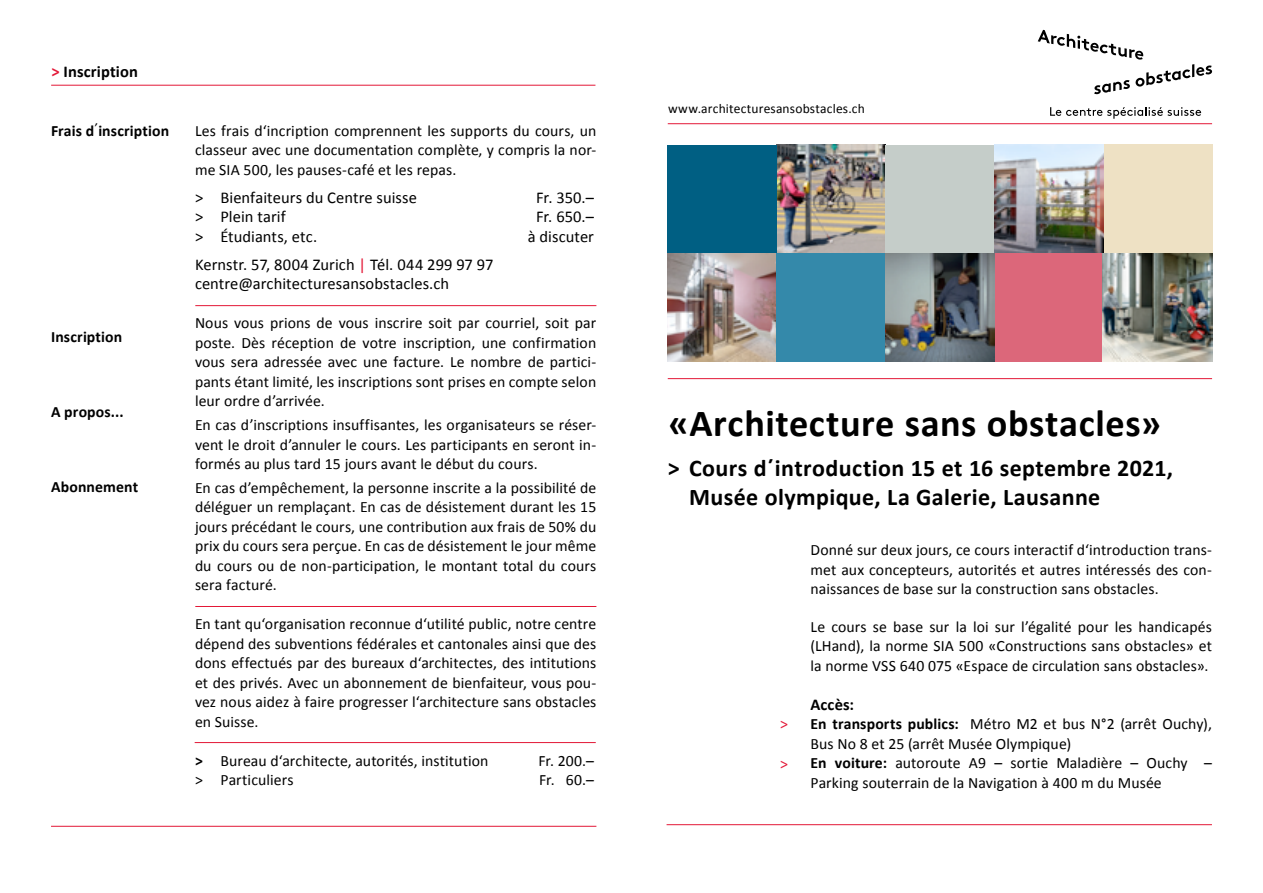
<style>
.page{position:relative;width:1263px;height:893px;background:#fff}
.page>*{position:absolute;margin:0;border:0;box-sizing:border-box;transform-origin:0 0}
._1_Haupttitel_36{font:700 38.4px "Calibri";letter-spacing:.015em;color:#000}
._3_Kapiteltitel_16{font:700 24px/29.2px "Calibri";letter-spacing:.015em;color:#000}
._5_Lauftext_11{font:16.5px "Calibri";color:#000}
._5_Lauftext_11-2{font:700 16.5px "Calibri";letter-spacing:.01em;color:#000}
._5_Lauftext_11-3{font:15.75px/19.5px "Calibri";letter-spacing:.005em;color:#000;text-align:justify}
._5_Lauftext_11-4{font:700 15.75px "Calibri";letter-spacing:.01em;color:#000}
._3_1_Lauftext_9_5{font:15.75px "Calibri";color:#e31837}
._1_Haupttitel_36-2{font:13.5px "Calibri";letter-spacing:.015em;color:#000}
.s1{color:#e31837}
.s2{font-family:"Times"}
.s3{font-weight:700}
</style>
<div class="page">
<svg style="left:1050px;top:107px;width:151px;height:12px"></svg>
<svg style="left:1038px;top:30px;width:174px;height:64px"></svg>
<hr style="left:668px;top:123px;width:544px;height:1px;background:#e31837">
<hr style="left:668px;top:378px;width:544px;height:1px;background:#e31837">
<hr style="left:51px;top:85px;width:544px;height:1px;background:#e31837">
<hr style="left:51px;top:826px;width:545px;height:1px;background:#e31837">
<img style="left:776px;top:144px;width:109px;height:109px">
<div style="left:885px;top:145px;width:109px;height:108px;background:#c5cdc9"></div>
<div style="left:667px;top:145px;width:109px;height:108px;background:#005f83"></div>
<div style="left:1103px;top:144px;width:110px;height:109px;background:#eee1c4"></div>
<img style="left:994px;top:145px;width:109px;height:108px">
<img style="left:667px;top:253px;width:109px;height:109px">
<div style="left:994px;top:253px;width:109px;height:109px;background:#dc677a"></div>
<div style="left:776px;top:253px;width:109px;height:109px;background:#3489aa"></div>
<img style="left:885px;top:253px;width:109px;height:109px">
<hr style="left:666px;top:824px;width:546px;height:1px;background:#e31837">
<hr style="left:195px;top:305px;width:401px;height:1px;background:#e31837">
<hr style="left:195px;top:606px;width:401px;height:1px;background:#e31837">
<hr style="left:195px;top:742px;width:401px;height:1px;background:#e31837">
<img style="left:1103px;top:253px;width:109px;height:109px">
<p class="_5_Lauftext_11-2" style="left:52px;top:61px;width:88px"><span class="s1">&gt;</span> Inscription</p>
<p class="_5_Lauftext_11-4" style="left:51px;top:121px;width:120px">Frais d<span class="s2">´</span>inscription</p>
<p class="_5_Lauftext_11-3" style="left:195px;top:121px;width:403px">Les frais d‘incription comprennent les supports du cours, un classeur avec une documentation complète, y compris la nor&shy;me SIA 500, les pauses-café et les repas.</p>
<p class="_5_Lauftext_11" style="left:195px;top:187px;width:223px">&gt; Bienfaiteurs du Centre suisse</p>
<p class="_5_Lauftext_11" style="left:536px;top:187px;width:59px">Fr. 350.–</p>
<p class="_5_Lauftext_11" style="left:195px;top:206px;width:92px">&gt; Plein tarif</p>
<p class="_5_Lauftext_11" style="left:536px;top:206px;width:59px">Fr. 650.–</p>
<p class="_5_Lauftext_11" style="left:195px;top:226px;width:124px">&gt; Étudiants, etc.</p>
<p class="_5_Lauftext_11" style="left:528px;top:226px;width:68px">à discuter</p>
<p class="_5_Lauftext_11" style="left:195px;top:254px;width:300px">Kernstr. 57, 8004 Zurich <span class="s1">|</span> Tél. 044 299 97 97</p>
<p class="_5_Lauftext_11" style="left:195px;top:273px;width:256px">centre@architecturesansobstacles.ch</p>
<p class="_5_Lauftext_11-3" style="left:195px;top:313px;width:403px">Nous vous prions de vous inscrire soit par courriel, soit par poste. Dès réception de votre inscription, une confirmation vous sera adressée avec une facture. Le nombre de partici&shy;pants étant limité, les inscriptions sont prises en compte selon leur ordre d’arrivée.</p>
<p class="_5_Lauftext_11-3" style="left:195px;top:415px;width:403px">En cas d’inscriptions insuffisantes, les organisateurs se réser&shy;vent le droit d’annuler le cours. Les participants en seront in&shy;formés au plus tard 15 jours avant le début du cours.</p>
<p class="_5_Lauftext_11-3" style="left:195px;top:478px;width:403px">En cas d’empêchement, la personne inscrite a la possibilité de déléguer un remplaçant. En cas de désistement durant les 15 jours précédant le cours, une contribution aux frais de 50% du prix du cours sera perçue. En cas de désistement le jour même du cours ou de non-participation, le montant total du cours sera facturé.</p>
<p class="_5_Lauftext_11-3" style="left:195px;top:614px;width:403px">En tant qu‘organisation reconnue d‘utilité public, notre centre dépend des subventions fédérales et cantonales ainsi que des dons effectués par des bureaux d‘architectes, des intitutions et des privés. Avec un abonnement de bienfaiteur, vous pou&shy;vez nous aidez à faire progresser l‘architecture sans obstacles en Suisse.</p>
<p class="_5_Lauftext_11-3" style="left:195px;top:751px;width:295px"><span class="s3">&gt;</span> Bureau d‘architecte, autorités, institution</p>
<p class="_5_Lauftext_11-3" style="left:538px;top:751px;width:57px">Fr. 200.–</p>
<p class="_5_Lauftext_11-3" style="left:195px;top:770px;width:100px">&gt; Particuliers</p>
<p class="_5_Lauftext_11-3" style="left:539px;top:770px;width:56px">Fr. 60.–</p>
<p class="_5_Lauftext_11-4" style="left:51px;top:327px;width:73px">Inscription</p>
<p class="_5_Lauftext_11-4" style="left:51px;top:402px;width:74px">A propos...</p>
<p class="_5_Lauftext_11-4" style="left:51px;top:477px;width:89px">Abonnement</p>
<p class="_1_Haupttitel_36-2" style="left:668px;top:100px;width:198px">www.architecturesansobstacles.ch</p>
<p class="_1_Haupttitel_36" style="left:668px;top:399px;width:494px">«Architecture sans obstacles»</p>
<p class="_3_Kapiteltitel_16" style="left:689px;top:453px;width:486px;text-indent:-21px">&gt; Cours d´introduction 15 et 16 septembre 2021,<br>Musée olympique, La Galerie, Lausanne</p>
<p class="_5_Lauftext_11-3" style="left:810px;top:541px;width:403px;line-height:19px">Donné sur deux jours, ce cours interactif d‘introduction trans&shy;met aux concepteurs, autorités et autres intéressés des con&shy;naissances de base sur la construction sans obstacles.</p>
<p class="_5_Lauftext_11-3" style="left:810px;top:617px;width:403px">Le cours se base sur la loi sur l’égalité pour les handicapés (LHand), la norme SIA 500 «Constructions sans obstacles» et la norme VSS 640 075 «Espace de circulation sans obstacles».</p>
<p class="_5_Lauftext_11-2" style="left:810px;top:694px;width:45px">Accès:</p>
<p class="_5_Lauftext_11-3" style="left:810px;top:714px;width:403px"><span class="s3">En transports publics:</span> Métro M2 et bus N°2 (arrêt Ouchy),<br>Bus No 8 et 25 (arrêt Musée Olympique)</p>
<p class="_5_Lauftext_11-3" style="left:810px;top:753px;width:403px"><span class="s3">En voiture:</span> autoroute A9 – sortie Maladière – Ouchy –<br>Parking souterrain de la Navigation à 400 m du Musée</p>
<p class="_3_1_Lauftext_9_5" style="left:780px;top:714px;width:9px">&gt;</p>
<p class="_3_1_Lauftext_9_5" style="left:780px;top:754px;width:9px">&gt;</p>
</div>
